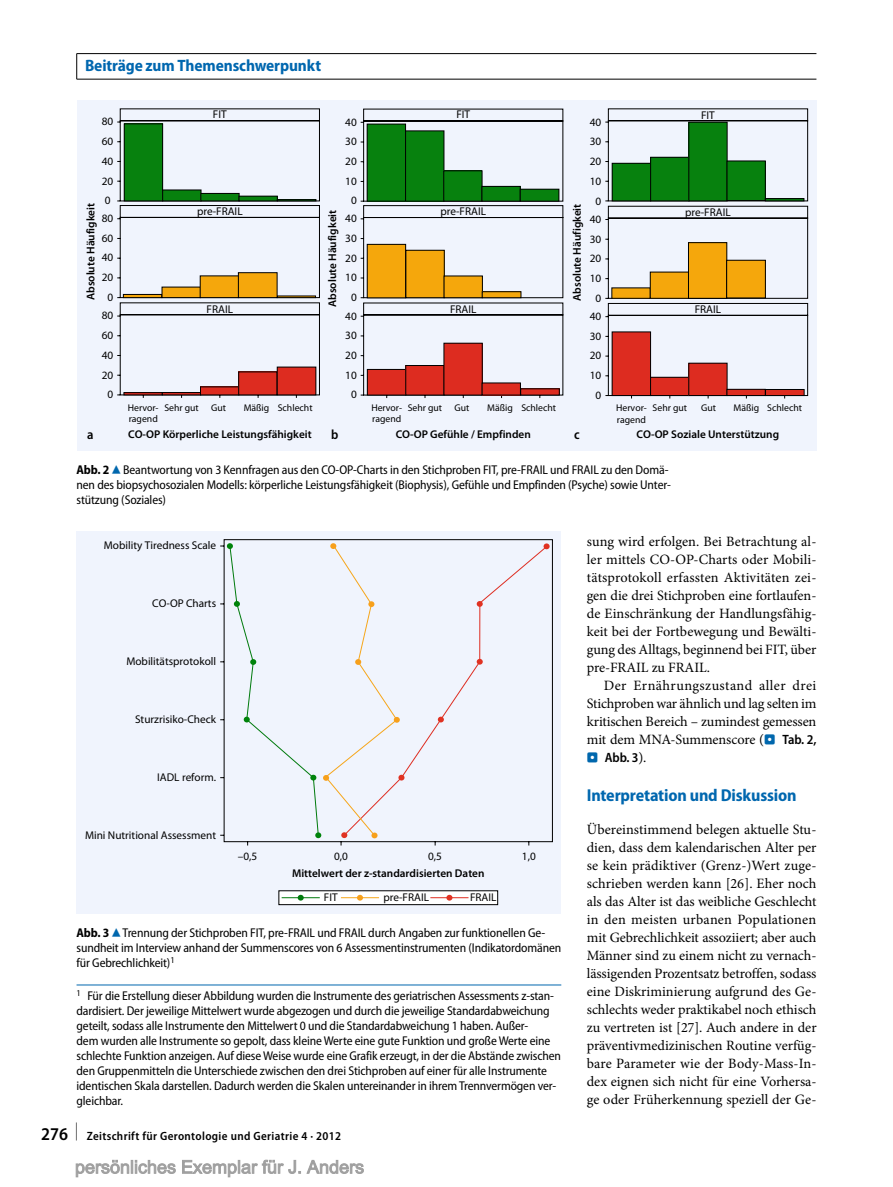
<style>
.page{position:relative;width:893px;height:1187px;background:#fff}
.page>*{position:absolute;margin:0;border:0;box-sizing:border-box;transform-origin:0 0}
.t1{font:700 semi-condensed 17.25px "Myriad Pro";letter-spacing:-.01em;color:#0067af}
.t2{font:700 semi-condensed 16.5px "Myriad Pro";letter-spacing:-.005em;color:#0067af}
.t3{font:14.25px/18px "Minion Pro";letter-spacing:-.005em;color:#000;text-align:justify}
.t4{font:600 semi-condensed 13.5px "Myriad Pro";color:#000}
.t5{font:semi-condensed 12.75px/15px "Myriad Pro";letter-spacing:-.01em;color:#000}
.t6{font:600 semi-condensed 12px "Myriad Pro";letter-spacing:.03em;color:#000}
.t7{font:11.25px/19.6px "Myriad Pro";color:#000;text-align:center}
.t8{font:600 11.25px "Myriad Pro";color:#000}
.t9{font:9.75px/11.7px "Myriad Pro";color:#000}
.s1{font-weight:700}
.s2{font-family:"S Buttons";font-stretch:normal;font-size:14.25px;color:#0067ad}
.s3{font-size:18px}
.s4{font-family:"S Buttons";font-size:13.5px;color:#0067ad}
.s5{font-family:"Myriad Pro";font-weight:600;font-stretch:semi-condensed;font-size:13.5px}
.s6{font-family:"S Buttons";font-weight:400;font-stretch:normal;color:#0067ad}
.s7{font-family:"Minion Pro";font-weight:400;font-stretch:normal;font-size:14.25px}
</style>
<div class="page">
<div style="left:77px;top:530px;width:484px;height:383px;background:#f0f4fd"></div>
<svg style="left:220px;top:539px;width:333px;height:366px"></svg>
<svg style="left:404px;top:544px;width:145px;height:292px"></svg>
<svg style="left:227px;top:543px;width:177px;height:295px"></svg>
<svg style="left:438px;top:716px;width:6px;height:6px"></svg>
<svg style="left:477px;top:658px;width:6px;height:6px"></svg>
<svg style="left:477px;top:601px;width:6px;height:5px"></svg>
<svg style="left:544px;top:543px;width:6px;height:6px"></svg>
<hr style="left:282px;top:897px;width:38px;height:1px;background:#007a0c">
<svg style="left:298px;top:894px;width:6px;height:6px"></svg>
<hr style="left:341px;top:897px;width:38px;height:1px;background:#f6a61a">
<svg style="left:357px;top:894px;width:6px;height:6px"></svg>
<hr style="left:430px;top:897px;width:38px;height:1px;background:#de2d21">
<svg style="left:446px;top:894px;width:6px;height:6px"></svg>
<hr style="left:77px;top:984px;width:484px;height:1px;background:#0067af">
<div style="left:77px;top:100px;width:739px;height:351px;background:#f0f4fd"></div>
<svg style="left:117px;top:108px;width:203px;height:290px"></svg>
<div style="left:123px;top:294px;width:39px;height:4px;border:1px solid #000"></div>
<div style="left:162px;top:287px;width:38px;height:10px;background:#f5a70c"></div>
<div style="left:162px;top:287px;width:39px;height:11px;border:1px solid #000"></div>
<div style="left:200px;top:276px;width:39px;height:21px;background:#f5a70c"></div>
<div style="left:200px;top:275px;width:39px;height:23px;border:1px solid #000"></div>
<svg style="left:238px;top:108px;width:570px;height:190px"></svg>
<svg style="left:605px;top:198px;width:203px;height:201px"></svg>
<svg style="left:360px;top:108px;width:406px;height:191px"></svg>
<div style="left:367px;top:124px;width:39px;height:77px;background:#07810e"></div>
<div style="left:367px;top:124px;width:39px;height:77px;border:1px solid #000"></div>
<div style="left:406px;top:131px;width:38px;height:70px;background:#07810e"></div>
<div style="left:405px;top:130px;width:39px;height:71px;border:1px solid #000"></div>
<div style="left:444px;top:171px;width:38px;height:30px;background:#07810e"></div>
<div style="left:443px;top:170px;width:39px;height:31px;border:1px solid #000"></div>
<div style="left:482px;top:186px;width:39px;height:15px;border:1px solid #000"></div>
<svg style="left:360px;top:188px;width:204px;height:211px"></svg>
<svg style="left:360px;top:205px;width:204px;height:191px"></svg>
<div style="left:367px;top:244px;width:39px;height:54px;background:#f5a70c"></div>
<div style="left:406px;top:250px;width:38px;height:48px;background:#f5a70c"></div>
<div style="left:405px;top:250px;width:40px;height:48px;border:1px solid #000"></div>
<div style="left:444px;top:276px;width:38px;height:22px;background:#f5a70c"></div>
<div style="left:444px;top:275px;width:39px;height:23px;border:1px solid #000"></div>
<div style="left:482px;top:292px;width:39px;height:6px;background:#f5a70c"></div>
<div style="left:482px;top:291px;width:39px;height:7px;border:1px solid #000"></div>
<hr style="left:77px;top:53px;width:739px;height:1px;background:#000">
<svg style="left:76px;top:54px;width:1px;height:25px"></svg>
<hr style="left:77px;top:79px;width:739px;height:1px;background:#000">
<svg style="left:75px;top:1159px;width:289px;height:18px"></svg>
<p class="t2" style="left:85px;top:57px;width:238px">Beiträge zum Themenschwerpunkt</p>
<p class="t7" style="left:102px;top:112px;width:13px;text-align:justify">80<br>60<br>40<br>20<br>0</p>
<p class="t8" style="left:83px;top:300px;width:99px;rotate:-90deg">Absolute Häuf igkeit</p>
<p class="t7" style="left:102px;top:208px;width:13px">80<br>60<br>40<br>20<br>0</p>
<p class="t7" style="left:102px;top:305px;width:13px">80<br>60<br>40<br>20<br>0</p>
<p class="t7" style="left:213px;top:104px;width:15px">FIT</p>
<p class="t7" style="left:197px;top:201px;width:47px">pre-FRAIL</p>
<p class="t7" style="left:207px;top:299px;width:28px">FRAIL</p>
<p class="t7" style="left:345px;top:112px;width:13px">40<br>30<br>20<br>10<br>0</p>
<p class="t8" style="left:325px;top:307px;width:99px;rotate:-90deg">Absolute Häuf igkeit</p>
<p class="t7" style="left:345px;top:208px;width:13px">40<br>30<br>20<br>10<br>0</p>
<p class="t7" style="left:345px;top:306px;width:13px">40<br>30<br>20<br>10<br>0</p>
<p class="t7" style="left:456px;top:104px;width:15px">FIT</p>
<p class="t7" style="left:440px;top:201px;width:47px">pre-FRAIL</p>
<p class="t7" style="left:450px;top:299px;width:28px">FRAIL</p>
<p class="t7" style="left:590px;top:112px;width:13px">40<br>30<br>20<br>10<br>0</p>
<p class="t8" style="left:570px;top:301px;width:99px;rotate:-90deg">Absolute Häuf igkeit</p>
<p class="t7" style="left:590px;top:209px;width:13px">40<br>30<br>20<br>10<br>0</p>
<p class="t7" style="left:590px;top:306px;width:13px">40<br>30<br>20<br>10<br>0</p>
<p class="t9" style="left:128px;top:401px;width:32px">Hervor&shy;ragend</p>
<p class="t9" style="left:164px;top:401px;width:36px">Sehr gut</p>
<p class="t9" style="left:211px;top:401px;width:16px">Gut</p>
<p class="t9" style="left:244px;top:401px;width:70px">Mäßig Schlecht</p>
<p class="t8" style="left:128px;top:427px;width:185px">CO-OP Körperliche Leistungsfähigkeit</p>
<p class="t9" style="left:371px;top:401px;width:32px">Hervor&shy;ragend</p>
<p class="t9" style="left:408px;top:401px;width:36px">Sehr gut</p>
<p class="t9" style="left:455px;top:401px;width:16px">Gut</p>
<p class="t9" style="left:487px;top:401px;width:70px">Mäßig Schlecht</p>
<p class="t8" style="left:396px;top:427px;width:137px">CO-OP Gefühle / Empf inden</p>
<p class="t4" style="left:87px;top:427px;width:8px">a</p>
<p class="t4" style="left:331px;top:427px;width:9px">b</p>
<p class="t4" style="left:574px;top:427px;width:7px">c</p>
<p class="t7" style="left:701px;top:105px;width:15px">FIT</p>
<p class="t7" style="left:685px;top:202px;width:47px">pre-FRAIL</p>
<p class="t7" style="left:695px;top:299px;width:28px">FRAIL</p>
<p class="t9" style="left:616px;top:401px;width:32px">Hervor&shy;ragend</p>
<p class="t9" style="left:653px;top:401px;width:36px">Sehr gut</p>
<p class="t9" style="left:701px;top:401px;width:16px">Gut</p>
<p class="t9" style="left:734px;top:401px;width:70px">Mäßig Schlecht</p>
<p class="t8" style="left:637px;top:427px;width:144px">CO-OP Soziale Unterstützung</p>
<p class="t5" style="left:77px;top:463px;width:596px"><span class="s1">Abb. 2</span><span class="s2">8</span>Beantwortung von 3 Kennfragen aus den CO-OP-Charts in den Stichproben FIT, pre-FRAIL und FRAIL zu den Domä&shy;nen des biopsychosozialen Modells: körperliche Leistungsfähigkeit (Biophysis), Gefühle und Empfinden (Psyche) sowie Unter&shy;stützung (Soziales)</p>
<p class="t7" style="left:104px;top:535px;width:114px">Mobility Tiredness Scale</p>
<p class="t7" style="left:152px;top:593px;width:65px">CO-OP Charts</p>
<p class="t7" style="left:126px;top:651px;width:91px">Mobilitätsprotokoll</p>
<p class="t7" style="left:135px;top:709px;width:82px">Sturzrisiko-Check</p>
<p class="t7" style="left:157px;top:767px;width:60px">IADL reform.</p>
<p class="t7" style="left:85px;top:824px;width:133px">Mini Nutritional Assessment</p>
<p class="t7" style="left:238px;top:846px;width:21px">–0,5</p>
<p class="t7" style="left:334px;top:846px;width:15px">0,0</p>
<p class="t7" style="left:428px;top:846px;width:15px">0,5</p>
<p class="t7" style="left:522px;top:846px;width:15px">1,0</p>
<p class="t8" style="left:292px;top:866px;width:194px">Mittelwert der z-standardisierten Daten</p>
<p class="t7" style="left:324px;top:887px;width:15px">FIT</p>
<p class="t7" style="left:383px;top:887px;width:47px">pre-FRAIL</p>
<p class="t7" style="left:470px;top:887px;width:28px">FRAIL</p>
<p class="t5" style="left:77px;top:925px;width:486px"><span class="s1">Abb. 3</span><span class="s2">8</span>Trennung der Stichproben FIT, pre-FRAIL und FRAIL durch Angaben zur funktionellen Ge&shy;sundheit im Interview anhand der Summenscores von 6 Assessmentinstrumenten (Indikatordomänen für Gebrechlichkeit)<sup>1</sup></p>
<p class="t5" style="left:77px;top:988px;width:486px"><sup>1</sup> Für die Erstellung dieser Abbildung wurden die Instrumente des geriatrischen Assessments z-stan&shy;dardisiert. Der jeweilige Mittelwert wurde abgezogen und durch die jeweilige Standardabweichung geteilt, sodass alle Instrumente den Mittelwert 0 und die Standardabweichung 1 haben. Außer-<br>dem wurden alle Instrumente so gepolt, dass kleine Werte eine gute Funktion und große Werte eine schlechte Funktion anzeigen. Auf diese Weise wurde eine Grafik erzeugt, in der die Abstände zwischen den Gruppenmitteln die Unterschiede zwischen den drei Stichproben auf einer für alle Instrumente identischen Skala darstellen. Dadurch werden die Skalen untereinander in ihrem Trennvermögen ver&shy;gleichbar.</p>
<p class="t6" style="left:41px;top:1129px;width:302px"><span class="s3">276 </span><sup>|</sup> Zeitschrift für Gerontologie und Geriatrie 4 · 2012</p>
<p class="t3" style="left:587px;top:532px;width:231px">sung wird erfolgen. Bei Betrachtung al&shy;ler mittels CO-OP-Charts oder Mobili&shy;tätsprotokoll erfassten Aktivitäten zei&shy;gen die drei Stichproben eine fortlaufen&shy;de Einschränkung der Handlungsfähig&shy;keit bei der Fortbewegung und Bewälti&shy;gung des Alltags, beginnend bei FIT, über pre-FRAIL zu FRAIL.</p>
<p class="t3" style="left:587px;top:676px;width:231px;text-indent:17px">Der Ernährungszustand aller drei Stichproben war ähnlich und lag selten im kritischen Bereich – zumindest gemessen mit dem MNA-Summenscore (<span class="s4">.</span> <span class="s5">Tab. 2,</span></p>
<p class="t4" style="left:587px;top:749px;width:61px"><span class="s6">.</span> Abb. 3<span class="s7">).</span></p>
<h1 class="t1" style="left:587px;top:785px;width:211px">Interpretation und Diskussion</h1>
<p class="t3" style="left:587px;top:820px;width:231px">Übereinstimmend belegen aktuelle Stu&shy;dien, dass dem kalendarischen Alter per se kein prädiktiver (Grenz-)Wert zuge&shy;schrieben werden kann [26]. Eher noch als das Alter ist das weibliche Geschlecht in den meisten urbanen Populationen mit Gebrechlichkeit assoziiert; aber auch Männer sind zu einem nicht zu vernach&shy;lässigenden Prozentsatz betroffen, sodass eine Diskriminierung aufgrund des Ge&shy;schlechts weder praktikabel noch ethisch zu vertreten ist [27]. Auch andere in der präventivmedizinischen Routine verfüg&shy;bare Parameter wie der Body-Mass-In&shy;dex eignen sich nicht für eine Vorhersa&shy;ge oder Früherkennung speziell der Ge-</p>
</div>
